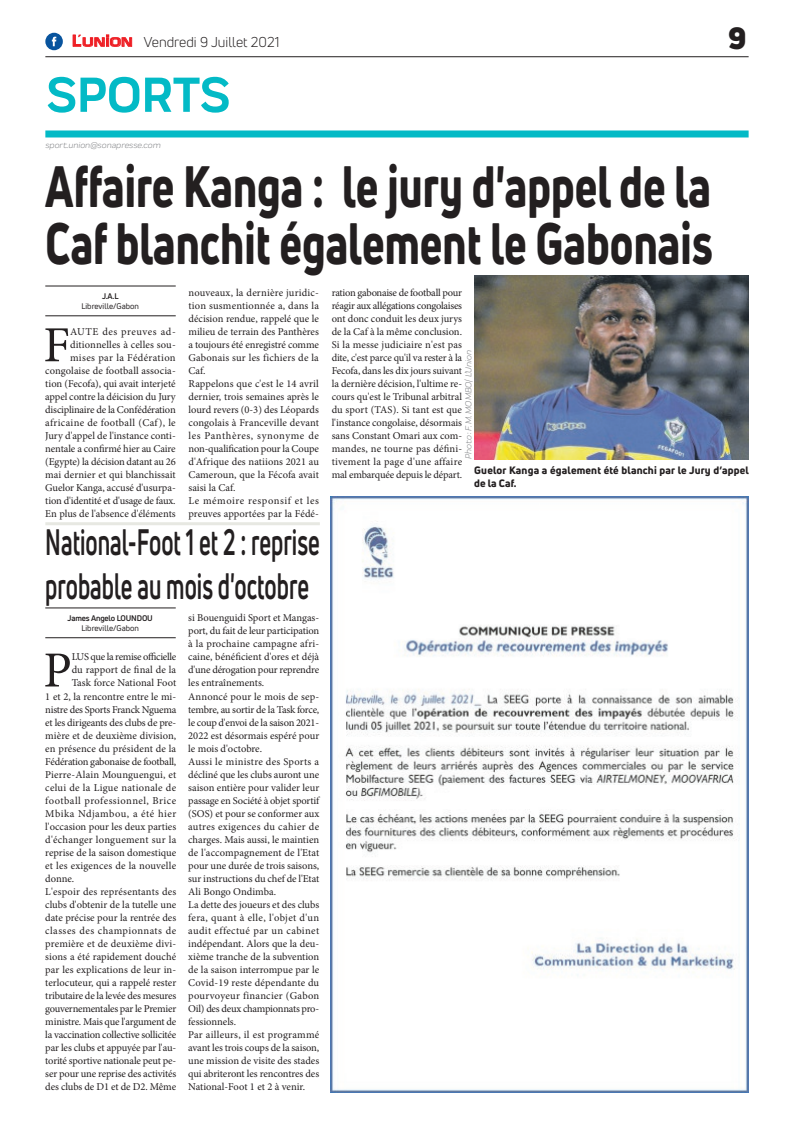
<style>
.page{position:relative;width:794px;height:1129px;background:#fff}
.page>*{position:absolute;margin:0;border:0;box-sizing:border-box;transform-origin:0 0}
.t1{font:800 57px/57px "Uni Neue";color:#231f20;scale:.75 1}
.t2{font:700 51px "Praktika";color:#03bac6}
.t3{font:50.5px "Minion Pro";color:#231f20}
.t4{font:700 36px/43.2px "Uni Neue";color:#231f20;scale:.62 1}
.t5{font:900 30px "Uni Neue";color:#231f20}
.t6{font:14px "Uni Neue";color:#231f20}
.t7{font:10.5px/13px "Minion Pro";color:#231f20}
.t8{font:10.5px "Minion Pro";letter-spacing:-.02em;color:#231f20}
.t9{font:10.5px "Minion Pro";letter-spacing:.02em;color:#231f20}
.t10{font:800 10.5px/12.6px "Uni Neue";letter-spacing:.015em;color:#231f20}
.t11{font:10.5px "Minion Pro";letter-spacing:.045em;color:#231f20}
.t12{font:10.5px "Minion Pro";letter-spacing:-.025em;color:#231f20}
.t13{font:10.5px "Minion Pro";letter-spacing:.025em;color:#231f20}
.t14{font:10.5px "Minion Pro";letter-spacing:-.03em;color:#231f20}
.t15{font:10.5px "Minion Pro";letter-spacing:.04em;color:#231f20}
.t16{font:italic 9px "Praktika";color:#818386}
.t17{font:8px "Uni Neue";color:#231f20}
.t18{font:700 8px "Uni Neue";letter-spacing:-.02em;color:#231f20}
.s1{font-family:"Eurostile";font-weight:600;font-size:15px;color:#ee1d23}
.s2{font-family:"Eurostile";font-weight:600;font-size:11.4px;color:#ee1d23}
</style>
<div class="page">
<hr style="left:45px;top:56px;width:703px;height:1px;background:#231f20">
<div style="left:45px;top:130px;width:703px;height:7px;background:#03bac6"></div>
<svg style="left:72px;top:34px;width:60px;height:13px"></svg>
<div style="left:45px;top:33px;width:18px;height:17px;background:#08549e;border-radius:50%"></div>
<svg style="left:52px;top:37px;width:4px;height:9px"></svg>
<img style="left:331px;top:496px;width:418px;height:595px">
<hr style="left:45px;top:315px;width:131px;height:1px;background:#231f20">
<hr style="left:45px;top:286px;width:131px;height:1px;background:#231f20">
<img style="left:474px;top:275px;width:275px;height:184px">
<hr style="left:45px;top:637px;width:131px;height:1px;background:#231f20">
<hr style="left:45px;top:607px;width:131px;height:1px;background:#231f20">
<hr style="left:45px;top:522px;width:275px;height:3px;background:#e7e8e2">
<h3 class="t6" style="left:72px;top:33px;width:209px"><span class="s1">L</span><span class="s2">UNION</span> Vendredi 9 Juillet 2021</h3>
<h2 class="t2" style="left:46px;top:54px;width:185px">SPORTS</h2>
<p class="t16" style="left:45px;top:139px;width:117px">sport.union@sonapresse.com</p>
<h3 class="t5" style="left:728px;top:17px;width:20px">9</h3>
<h1 class="t1" style="left:45px;top:157px;width:891px">Affaire Kanga : le jury d'appel de la<br>Caf blanchit également le Gabonais</h1>
<p class="t18" style="left:102px;top:291px;width:18px">J.A.L</p>
<p class="t17" style="left:81px;top:301px;width:59px">Libreville/Gabon</p>
<p class="t7" style="left:188px;top:286px;width:132px">nouveaux, la dernière juridic&shy;tion susmentionnée a, dans la décision rendue, rappelé que le milieu de terrain des Panthères a toujours été enregistré comme<br>Gabonais sur les fichiers de la<br>Caf.<br>Rappelons que c'est le 14 avril dernier, trois semaines après le lourd revers (0-3) des Léopards congolais à Franceville devant les Panthères, synonyme de non-qualification pour la Coupe d'Afrique des natiions 2021 au<br>Cameroun, que la Fécofa avait saisi la Caf.<br>Le mémoire responsif et les preuves apportées par la Fédé-</p>
<p class="t7" style="left:332px;top:286px;width:132px;text-align:justify">ration gabonaise de football pour réagir aux allégations congolaises ont donc conduit les deux jurys de la Caf à la même conclusion.<br>Si la messe judiciaire n'est pas dite, c'est parce qu'il va rester à la Fecofa, dans les dix jours suivant la dernière décision, l'ultime re&shy;cours qu'est le Tribunal arbitral du sport (TAS). Si tant est que l'instance congolaise, désormais sans Constant Omari aux com&shy;mandes, ne tourne pas défini&shy;tivement la page d'une affaire mal embarquée depuis le départ.</p>
<p class="t7" style="left:45px;top:325px;width:132px;text-align:right">AUTE des preuves ad&shy;ditionnelles à celles sou&shy;mises par la Fédération congolaise de football associa&shy;tion (Fecofa), qui avait interjeté appel contre la déicision du Jury disciplinaire de la Confédération africaine de football (Caf), le<br>Jury d'appel de l'instance conti&shy;nentale a confirmé hier au Caire (Egypte) la décision datant au 26 mai dernier et qui blanchissait<br>Guelor Kanga, accusé d'usurpa&shy;tion d'identité et d'usage de faux.<br>En plus de l'absence d'éléments</p>
<h3 class="t3" style="left:43px;top:311px;width:28px">F</h3>
<p class="t16" style="left:462px;top:459px;width:111px;rotate:-90deg">Photo : F. M. MOMBO/ L’Union</p>
<p class="t10" style="left:474px;top:464px;width:276px">Guelor Kanga a également été blanchi par le Jury d’appel de la Caf.</p>
<h3 class="t4" style="left:45px;top:520px;width:444px">National-Foot 1 et 2 : reprise probable au mois d'octobre</h3>
<p class="t18" style="left:67px;top:613px;width:87px">James Angelo LOUNDOU</p>
<p class="t17" style="left:81px;top:623px;width:59px">Libreville/Gabon</p>
<p class="t7" style="left:188px;top:611px;width:132px">si Bouenguidi Sport et Mangas&shy;port, du fait de leur participation à la prochaine campagne afri&shy;caine, bénéficient d'ores et déjà d'une dérogation pour reprendre les entraînements.<br>Annoncé pour le mois de sep&shy;tembre, au sortir de la Task force, le coup d'envoi de la saison 2021-<br>2022 est désormais espéré pour le mois d'octobre.<br>Aussi le ministre des Sports a décliné que les clubs auront une saison entière pour valider leur passage en Société à objet sportif (SOS) et pour se conformer aux autres exigences du cahier de charges. Mais aussi, le maintien de l'accompagnement de l'Etat pour une durée de trois saisons, sur instructions du chef de l'Etat<br>Ali Bongo Ondimba.<br>La dette des joueurs et des clubs fera, quant à elle, l'objet d'un audit effectué par un cabinet indépendant. Alors que la deu&shy;xième tranche de la subvention de la saison interrompue par le<br>Covid-19 reste dépendante du pourvoyeur financier (Gabon<br>Oil) des deux championnats pro&shy;fessionnels.<br>Par ailleurs, il est programmé avant les trois coups de la saison, une mission de visite des stades qui abriteront les rencontres des<br>National-Foot 1 et 2 à venir.</p>
<h3 class="t3" style="left:43px;top:636px;width:30px">P</h3>
<p class="t14" style="left:72px;top:650px;width:106px">LUS que la remise officielle</p>
<p class="t7" style="left:72px;top:663px;width:106px">du rapport de final de la</p>
<p class="t7" style="left:72px;top:676px;width:106px">Task force National Foot</p>
<p class="t7" style="left:45px;top:689px;width:132px">1 et 2, la rencontre entre le mi-</p>
<p class="t12" style="left:45px;top:702px;width:132px">nistre des Sports Franck Nguema</p>
<p class="t7" style="left:45px;top:715px;width:132px">et les dirigeants des clubs de pre-</p>
<p class="t7" style="left:45px;top:728px;width:132px">mière et de deuxième division,</p>
<p class="t7" style="left:45px;top:741px;width:132px">en présence du président de la</p>
<p class="t8" style="left:45px;top:754px;width:132px">Fédération gabonaise de football,</p>
<p class="t7" style="left:45px;top:767px;width:132px">Pierre-Alain Mounguengui, et</p>
<p class="t13" style="left:45px;top:780px;width:132px">celui de la Ligue nationale de</p>
<p class="t11" style="left:45px;top:793px;width:132px">football professionnel, Brice</p>
<p class="t11" style="left:45px;top:806px;width:132px">Mbika Ndjambou, a été hier</p>
<p class="t7" style="left:45px;top:819px;width:132px">l'occasion pour les deux parties</p>
<p class="t9" style="left:45px;top:832px;width:132px">d'échanger longuement sur la</p>
<p class="t7" style="left:45px;top:845px;width:132px">reprise de la saison domestique</p>
<p class="t9" style="left:45px;top:858px;width:132px">et les exigences de la nouvelle</p>
<p class="t7" style="left:45px;top:871px;width:31px">donne.</p>
<p class="t9" style="left:45px;top:884px;width:132px">L'espoir des représentants des</p>
<p class="t7" style="left:45px;top:897px;width:132px">clubs d'obtenir de la tutelle une</p>
<p class="t7" style="left:45px;top:910px;width:132px">date précise pour la rentrée des</p>
<p class="t15" style="left:45px;top:923px;width:132px">classes des championnats de</p>
<p class="t7" style="left:45px;top:936px;width:132px">première et de deuxième divi-</p>
<p class="t7" style="left:45px;top:949px;width:132px">sions a été rapidement douché</p>
<p class="t7" style="left:45px;top:962px;width:132px">par les explications de leur in-</p>
<p class="t7" style="left:45px;top:975px;width:132px">terlocuteur, qui a rappelé rester</p>
<p class="t7" style="left:45px;top:988px;width:132px">tributaire de la levée des mesures</p>
<p class="t8" style="left:45px;top:1001px;width:132px">gouvernementales par le Premier</p>
<p class="t8" style="left:45px;top:1014px;width:132px">ministre. Mais que l'argument de</p>
<p class="t8" style="left:45px;top:1027px;width:132px">la vaccination collective sollicitée</p>
<p class="t7" style="left:45px;top:1040px;width:132px">par les clubs et appuyée par l'au-</p>
<p class="t8" style="left:45px;top:1053px;width:132px">torité sportive nationale peut pe-</p>
<p class="t7" style="left:45px;top:1066px;width:132px">ser pour une reprise des activités</p>
<p class="t7" style="left:45px;top:1079px;width:132px">des clubs de D1 et de D2. Même</p>
</div>
